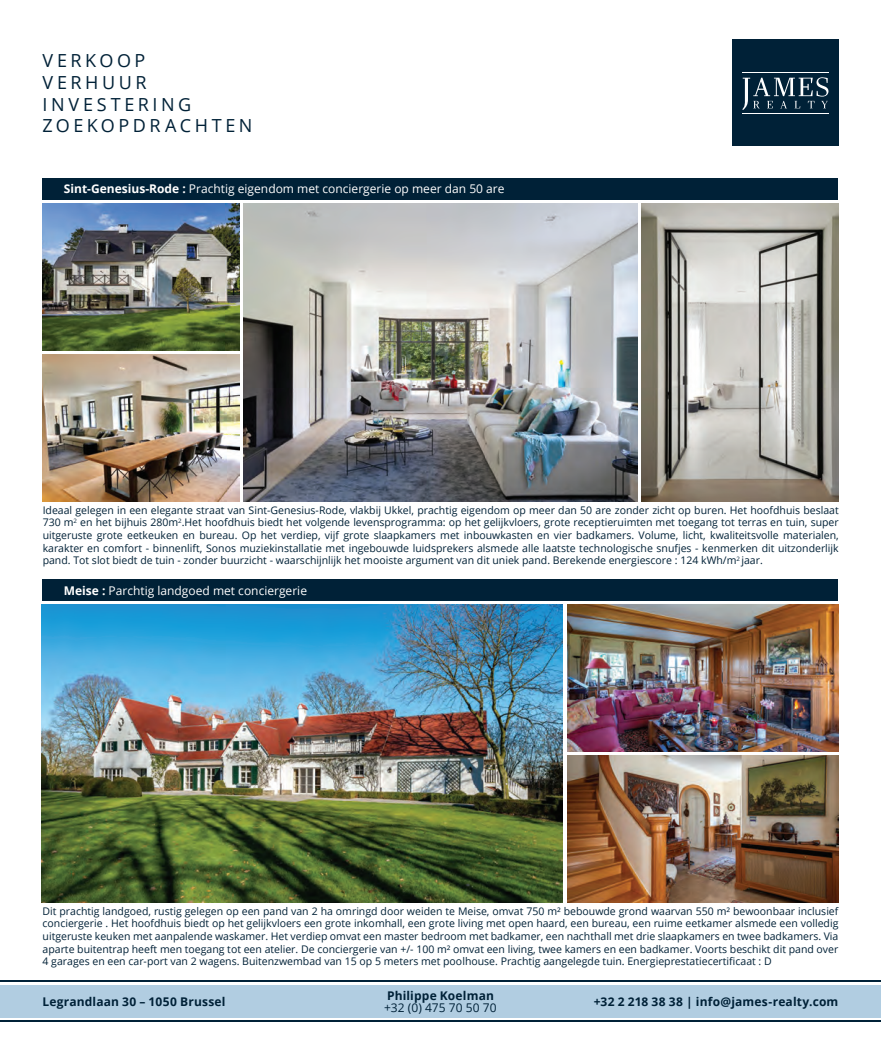
<style>
.page{position:relative;width:881px;height:1051px;background:#fff}
.page>*{position:absolute;margin:0;border:0;box-sizing:border-box;transform-origin:0 0}
.t1{font:18px/21.6px "Open Sans";letter-spacing:.2em;color:#002137}
.t2{font:12px "Open Sans";color:#fff}
.t3{font:700 12px "Open Sans";letter-spacing:.015em;color:#002137}
.t4{font:12px "Open Sans";letter-spacing:.005em;color:#002137}
.t5{font:10.5px/12.6px "Open Sans";color:#002137;text-align:justify}
.s1{font-weight:700}
</style>
<div class="page">
<div style="left:0;top:984px;width:880px;height:33px;background:#b1cde1"></div>
<hr style="left:0;top:1020px;width:880px;height:1px;background:#002137">
<hr style="left:0;top:980px;width:880px;height:1px;background:#002137">
<div style="left:731px;top:40px;width:107px;height:106px;background:#002137"></div>
<svg style="left:742px;top:77px;width:86px;height:33px"></svg>
<hr style="left:741px;top:113px;width:87px;height:1px;background:#fff">
<hr style="left:741px;top:72px;width:87px;height:1px;background:#fff">
<div style="left:43px;top:178px;width:795px;height:21px;background:#002137"></div>
<img style="left:243px;top:203px;width:394px;height:298px">
<img style="left:43px;top:203px;width:196px;height:147px">
<img style="left:641px;top:203px;width:197px;height:298px">
<img style="left:43px;top:354px;width:196px;height:147px">
<div style="left:43px;top:579px;width:795px;height:21px;background:#002137"></div>
<img style="left:41px;top:604px;width:521px;height:298px">
<img style="left:567px;top:604px;width:271px;height:147px">
<img style="left:567px;top:755px;width:271px;height:147px">
<h1 class="t1" style="left:43px;top:50px;width:211px">VERKOOP<br>VERHUUR<br>INVESTERING<br>ZOEKOPDRACHTEN</h1>
<p class="t2" style="left:64px;top:181px;width:442px"><span class="s1">Sint-Genesius-Rode :</span> Prachtig eigendom met conciergerie op meer dan 50 are</p>
<p class="t5" style="left:43px;top:503px;width:797px">Ideaal gelegen in een elegante straat van Sint-Genesius-Rode, vlakbij Ukkel, prachtig eigendom op meer dan 50 are zonder zicht op buren. Het hoofdhuis beslaat 730 m<sup>2</sup> en het bijhuis 280m<sup>2</sup>.Het hoofdhuis biedt het volgende levensprogramma: op het gelijkvloers, grote receptieruimten met toegang tot terras en tuin, super uitgeruste grote eetkeuken en bureau. Op het verdiep, vijf grote slaapkamers met inbouwkasten en vier badkamers. Volume, licht, kwaliteitsvolle materialen, karakter en comfort - binnenlift, Sonos muziekinstallatie met ingebouwde luidsprekers alsmede alle laatste technologische snufjes - kenmerken dit uitzonderlijk pand. Tot slot biedt de tuin - zonder buurzicht - waarschijnlijk het mooiste argument van dit uniek pand. Berekende energiescore : 124 kWh/m<sup>2</sup> jaar.</p>
<p class="t2" style="left:64px;top:581px;width:245px"><span class="s1">Meise :</span> Parchtig landgoed met conciergerie</p>
<p class="t5" style="left:43px;top:904px;width:797px">Dit prachtig landgoed, rustig gelegen op een pand van 2 ha omringd door weiden te Meise, omvat 750 m² bebouwde grond waarvan 550 m² bewoonbaar inclusief conciergerie . Het hoofdhuis biedt op het gelijkvloers een grote inkomhall, een grote living met open haard, een bureau, een ruime eetkamer alsmede een volledig uitgeruste keuken met aanpalende waskamer. Het verdiep omvat een master bedroom met badkamer, een nachthall met drie slaapkamers en twee badkamers. Via aparte buitentrap heeft men toegang tot een atelier. De conciergerie van +/- 100 m² omvat een living, twee kamers en een badkamer. Voorts beschikt dit pand over 4 garages en een car-port van 2 wagens. Buitenzwembad van 15 op 5 meters met poolhouse. Prachtig aangelegde tuin. Energieprestatiecertificaat : D</p>
<p class="t3" style="left:387px;top:986px;width:108px">Philippe Koelman</p>
<p class="t4" style="left:384px;top:999px;width:114px">+32 (0) 475 70 50 70</p>
<p class="t3" style="left:43px;top:992px;width:184px">Legrandlaan 30 – 1050 Brussel</p>
<p class="t3" style="left:593px;top:992px;width:246px">+32 2 218 38 38 | info@james-realty.com</p>
</div>
